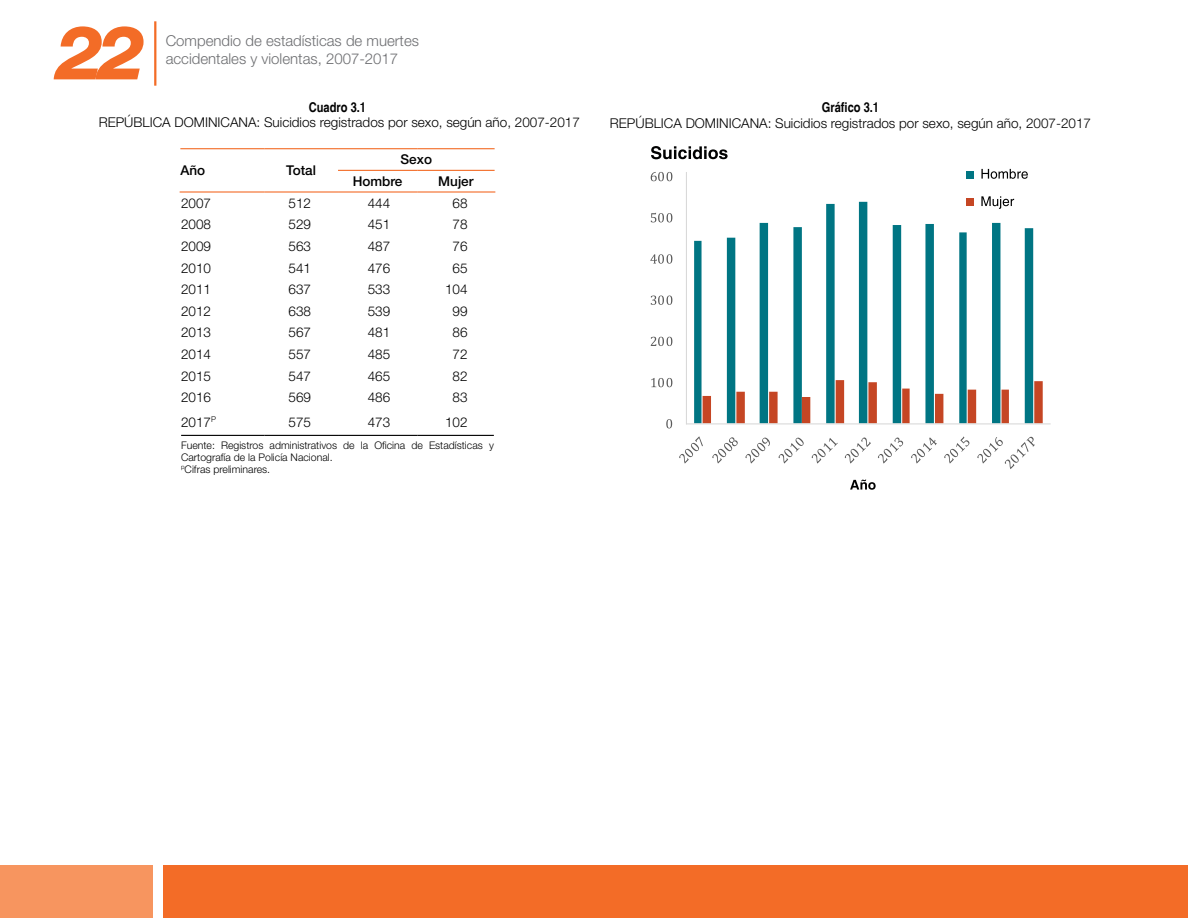
<style>
.page{position:relative;width:1188px;height:918px;background:#fff}
.page>*{position:absolute;margin:0;border:0;box-sizing:border-box;transform-origin:0 0}
.t1{font:italic 800 75px "Helvetica Neue";color:#f36c27}
.t2{font:300 15px "Helvetica Neue LT Std";color:#6d6e71}
.t3{font:300 13.5px "Helvetica Neue LT Std";color:#000}
.t4{font:500 13.5px/21.6px "Helvetica Neue LT Std";color:#000}
.t5{font:700 condensed 13.5px "Helvetica";color:#000}
.t6{font:300 10.5px/12px "Helvetica Neue LT Std";color:#000}
</style>
<div class="page">
<hr style="left:154px;top:21px;width:2px;height:65px;background:#f36c27">
<div style="left:164px;top:865px;width:1024px;height:53px;background:#f36c27"></div>
<div style="left:0;top:865px;width:153px;height:53px;background:#f7955f"></div>
<hr style="left:338px;top:170px;width:79px;height:1px;background:#f36c27">
<hr style="left:417px;top:170px;width:78px;height:1px;background:#f36c27">
<hr style="left:181px;top:435px;width:83px;height:1px;background:#000">
<hr style="left:264px;top:435px;width:74px;height:1px;background:#000">
<hr style="left:338px;top:435px;width:79px;height:1px;background:#000">
<hr style="left:417px;top:435px;width:77px;height:1px;background:#000">
<hr style="left:180px;top:148px;width:84px;height:1px;background:#f36c27">
<hr style="left:264px;top:148px;width:74px;height:1px;background:#f36c27">
<hr style="left:338px;top:148px;width:79px;height:1px;background:#f36c27">
<hr style="left:417px;top:148px;width:78px;height:1px;background:#f36c27">
<hr style="left:180px;top:191px;width:84px;height:2px;background:#f36c27">
<hr style="left:264px;top:191px;width:74px;height:2px;background:#f36c27">
<hr style="left:338px;top:191px;width:79px;height:2px;background:#f36c27">
<hr style="left:417px;top:191px;width:78px;height:2px;background:#f36c27">
<svg style="left:694px;top:202px;width:339px;height:221px"></svg>
<svg style="left:703px;top:380px;width:340px;height:43px"></svg>
<hr style="left:686px;top:423px;width:365px;height:1px;background:#d8d8d8">
<svg style="left:666px;top:419px;width:6px;height:9px"></svg>
<svg style="left:651px;top:378px;width:21px;height:9px"></svg>
<svg style="left:651px;top:337px;width:21px;height:9px"></svg>
<svg style="left:651px;top:296px;width:21px;height:9px"></svg>
<svg style="left:650px;top:254px;width:22px;height:10px"></svg>
<svg style="left:651px;top:213px;width:21px;height:9px"></svg>
<svg style="left:651px;top:172px;width:21px;height:9px"></svg>
<svg style="left:679px;top:436px;width:24px;height:28px"></svg>
<svg style="left:712px;top:437px;width:26px;height:27px"></svg>
<svg style="left:745px;top:438px;width:25px;height:26px"></svg>
<svg style="left:778px;top:438px;width:26px;height:26px"></svg>
<svg style="left:812px;top:438px;width:26px;height:26px"></svg>
<svg style="left:845px;top:437px;width:26px;height:27px"></svg>
<svg style="left:878px;top:437px;width:25px;height:27px"></svg>
<svg style="left:911px;top:437px;width:26px;height:27px"></svg>
<svg style="left:944px;top:437px;width:25px;height:27px"></svg>
<svg style="left:977px;top:437px;width:58px;height:32px"></svg>
<div style="left:967px;top:171px;width:7px;height:8px;background:#007583"></div>
<div style="left:967px;top:199px;width:7px;height:7px;background:#c54624"></div>
<svg style="left:651px;top:146px;width:77px;height:13px"></svg>
<svg style="left:850px;top:480px;width:26px;height:10px"></svg>
<svg style="left:981px;top:169px;width:47px;height:10px"></svg>
<svg style="left:981px;top:196px;width:33px;height:13px"></svg>
<hr style="left:686px;top:172px;width:1px;height:252px;background:#d8d8d8">
<h1 class="t1" style="left:56px;top:8px;width:91px">22</h1>
<p class="t2" style="left:166px;top:31px;width:255px">Compendio de estadísticas de muertes</p>
<p class="t2" style="left:166px;top:49px;width:234px">accidentales y violentas, 2007-2017</p>
<p class="t5" style="left:309px;top:99px;width:59px">Cuadro 3.1</p>
<p class="t3" style="left:99px;top:114px;width:483px">REPÚBLICA DOMINICANA: Suicidios registrados por sexo, según año, 2007-2017</p>
<p class="t4" style="left:180px;top:159px;width:26px">Año</p>
<p class="t4" style="left:286px;top:159px;width:31px">Total</p>
<p class="t4" style="left:353px;top:149px;width:81px;text-indent:48px">Sexo<br>Hombre</p>
<p class="t4" style="left:438px;top:170px;width:37px">Mujer</p>
<p class="t3" style="left:181px;top:195px;width:32px">2007</p>
<p class="t3" style="left:288px;top:195px;width:24px">512</p>
<p class="t3" style="left:368px;top:195px;width:24px">444</p>
<p class="t3" style="left:453px;top:195px;width:17px">68</p>
<p class="t3" style="left:181px;top:216px;width:32px">2008</p>
<p class="t3" style="left:288px;top:216px;width:24px">529</p>
<p class="t3" style="left:368px;top:216px;width:24px">451</p>
<p class="t3" style="left:453px;top:216px;width:17px">78</p>
<p class="t3" style="left:181px;top:238px;width:32px">2009</p>
<p class="t3" style="left:288px;top:238px;width:24px">563</p>
<p class="t3" style="left:368px;top:238px;width:24px">487</p>
<p class="t3" style="left:453px;top:238px;width:17px">76</p>
<p class="t3" style="left:181px;top:260px;width:32px">2010</p>
<p class="t3" style="left:288px;top:260px;width:24px">541</p>
<p class="t3" style="left:368px;top:260px;width:24px">476</p>
<p class="t3" style="left:453px;top:260px;width:17px">65</p>
<p class="t3" style="left:181px;top:281px;width:32px">2011</p>
<p class="t3" style="left:288px;top:281px;width:24px">637</p>
<p class="t3" style="left:368px;top:281px;width:24px">533</p>
<p class="t3" style="left:445px;top:281px;width:24px">104</p>
<p class="t3" style="left:181px;top:303px;width:32px">2012</p>
<p class="t3" style="left:288px;top:303px;width:24px">638</p>
<p class="t3" style="left:368px;top:303px;width:24px">539</p>
<p class="t3" style="left:453px;top:303px;width:17px">99</p>
<p class="t3" style="left:181px;top:324px;width:32px">2013</p>
<p class="t3" style="left:288px;top:324px;width:24px">567</p>
<p class="t3" style="left:368px;top:324px;width:24px">481</p>
<p class="t3" style="left:453px;top:324px;width:17px">86</p>
<p class="t3" style="left:181px;top:346px;width:32px">2014</p>
<p class="t3" style="left:288px;top:346px;width:24px">557</p>
<p class="t3" style="left:368px;top:346px;width:24px">485</p>
<p class="t3" style="left:453px;top:346px;width:17px">72</p>
<p class="t3" style="left:181px;top:368px;width:32px">2015</p>
<p class="t3" style="left:288px;top:368px;width:24px">547</p>
<p class="t3" style="left:368px;top:368px;width:24px">465</p>
<p class="t3" style="left:453px;top:368px;width:17px">82</p>
<p class="t3" style="left:181px;top:389px;width:32px">2016</p>
<p class="t3" style="left:288px;top:389px;width:24px">569</p>
<p class="t3" style="left:368px;top:389px;width:24px">486</p>
<p class="t3" style="left:453px;top:389px;width:17px">83</p>
<p class="t3" style="left:181px;top:414px;width:36px">2017<sup>P</sup></p>
<p class="t3" style="left:289px;top:414px;width:24px">575</p>
<p class="t3" style="left:368px;top:414px;width:24px">473</p>
<p class="t3" style="left:445px;top:414px;width:24px">102</p>
<p class="t6" style="left:181px;top:439px;width:314px">Fuente: Registros administrativos de la Oficina de Estadísticas y<br>Cartografía de la Policía Nacional.<br><sup>p</sup>Cifras preliminares.</p>
<p class="t5" style="left:822px;top:99px;width:59px">Gráfico 3.1</p>
<p class="t3" style="left:610px;top:115px;width:483px">REPÚBLICA DOMINICANA: Suicidios registrados por sexo, según año, 2007-2017</p>
</div>
